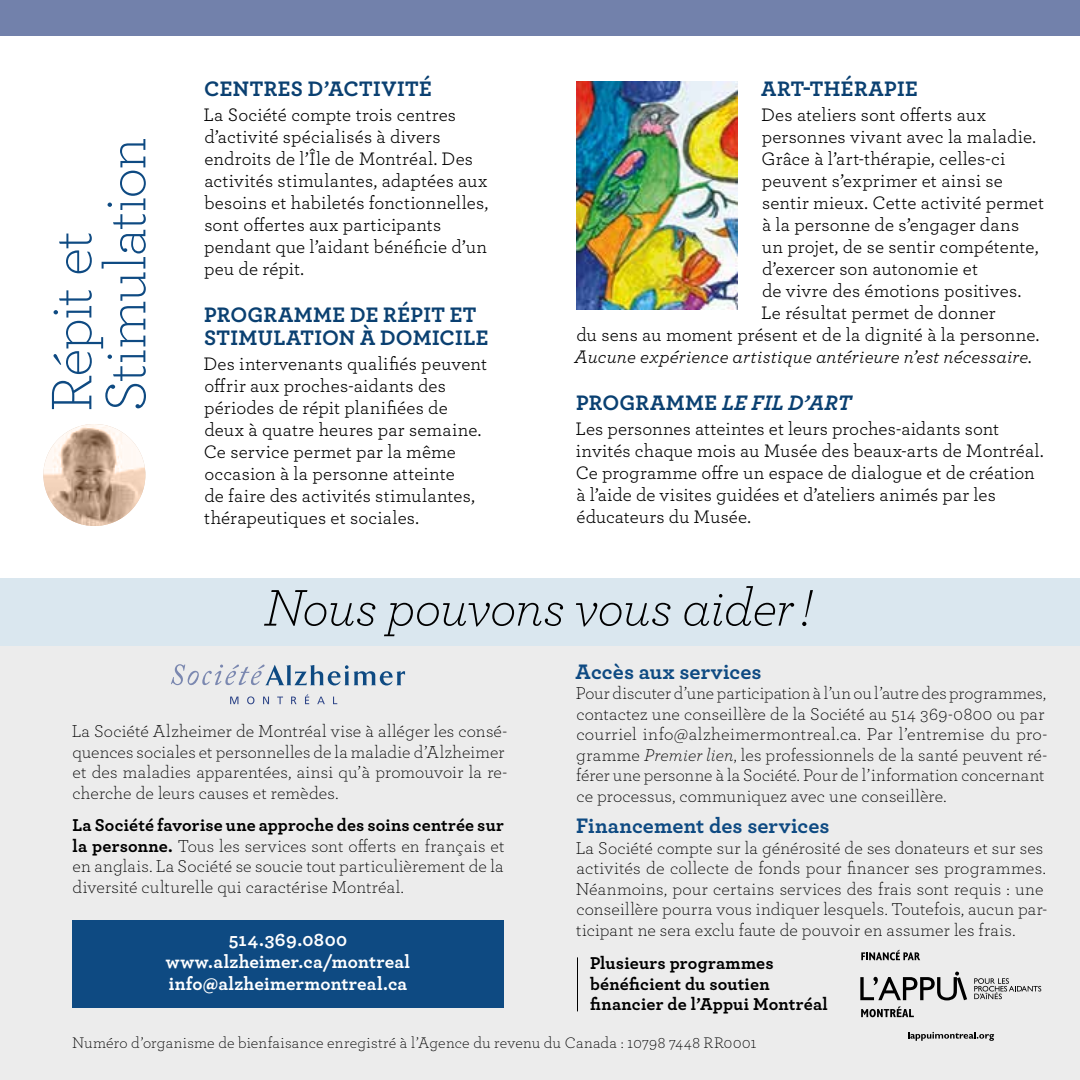
<style>
.page{position:relative;width:1080px;height:1080px;background:#fff}
.page>*{position:absolute;margin:0;border:0;box-sizing:border-box;transform-origin:0 0}
.t1{font:300 60px/54px "Archer";letter-spacing:-.03em;color:#0e4a82}
.t2{font:italic 300 54px "Archer";letter-spacing:-.025em;color:#000}
.t3{font:700 22px/23px "Archer";letter-spacing:.02em;color:#0a4071}
.t4{font:700 22px "Archer";color:#0e4a82}
.t5{font:italic 700 22px "Archer";letter-spacing:.005em;color:#0a4071}
.t6{font:19px/22px "Archer";letter-spacing:.005em;color:#000}
.t7{font:700 19px/22px "Archer";letter-spacing:.025em;color:#fff;text-align:center}
.t8{font:italic 19px "Archer";letter-spacing:.005em;color:#000}
.t9{font:300 18px/20.4px "Archer";letter-spacing:.005em;color:#000}
.t10{font:700 18px/20.6px "Archer";color:#000}
.t11{font:300 16px "Archer";letter-spacing:.01em;color:#000}
.s1{font-style:normal}
.s2{font-weight:700}
.s3{font-style:italic}
</style>
<div class="page">
<hr style="left:1079px;top:36px;width:1px;height:361px;background:#ececec">
<div style="left:0;top:646px;width:1080px;height:434px;background:#ececec"></div>
<div style="left:0;top:0;width:1080px;height:36px;background:#7281ab"></div>
<div style="left:72px;top:921px;width:432px;height:87px;background:#0e4a82"></div>
<svg style="left:171px;top:664px;width:234px;height:21px"></svg>
<svg style="left:230px;top:697px;width:8px;height:7px"></svg>
<svg style="left:247px;top:696px;width:7px;height:8px"></svg>
<svg style="left:263px;top:697px;width:6px;height:7px"></svg>
<svg style="left:277px;top:697px;width:6px;height:7px"></svg>
<svg style="left:291px;top:697px;width:6px;height:7px"></svg>
<svg style="left:305px;top:694px;width:4px;height:10px"></svg>
<svg style="left:317px;top:697px;width:8px;height:7px"></svg>
<svg style="left:333px;top:697px;width:4px;height:7px"></svg>
<img style="left:576px;top:82px;width:162px;height:228px">
<img style="left:43px;top:424px;width:102px;height:102px">
<div style="left:0;top:578px;width:1080px;height:68px;background:#dae7ef"></div>
<hr style="left:1079px;top:1008px;width:1px;height:72px;background:#d1ddd8">
<svg style="left:861px;top:950px;width:59px;height:10px"></svg>
<svg style="left:908px;top:1032px;width:86px;height:9px"></svg>
<svg style="left:860px;top:971px;width:107px;height:29px"></svg>
<svg style="left:861px;top:1006px;width:53px;height:11px"></svg>
<svg style="left:974px;top:978px;width:67px;height:21px"></svg>
<hr style="left:577px;top:957px;width:1px;height:54px;background:#000">
<h1 class="t1" style="left:42px;top:412px;width:276px;rotate:-90deg">Répit et<br>Stimulation</h1>
<p class="t3" style="left:204px;top:76px;width:229px">Centres d’activité</p>
<p class="t6" style="left:203px;top:103px;width:286px">La Société compte trois centres d’activité spécialisés à divers endroits de l’Île de Montréal. Des activités stimulantes, adaptées aux besoins et habiletés fonctionnelles, sont offertes aux participants pendant que l’aidant bénéficie d’un peu de répit.</p>
<p class="t3" style="left:204px;top:302px;width:286px">Prog ramme de répit et stimulation à domicile</p>
<p class="t6" style="left:203px;top:352px;width:285px">Des intervenants qualifiés peuvent offrir aux proches-aidants des périodes de répit planifiées de deux à quatre heures par semaine.<br>Ce service permet par la même occasion à la personne atteinte<br>de faire des activités stimulantes, thérapeutiques et sociales.</p>
<p class="t3" style="left:761px;top:76px;width:158px">Art-thérapie</p>
<p class="t6" style="left:761px;top:103px;width:226px">Des ateliers sont offerts aux</p>
<p class="t6" style="left:762px;top:125px;width:276px">personnes vivant avec la maladie.</p>
<p class="t6" style="left:762px;top:147px;width:245px">Grâce à l’art-thérapie, celles-ci</p>
<p class="t6" style="left:762px;top:169px;width:243px">peuvent s’exprimer et ainsi se</p>
<p class="t6" style="left:762px;top:191px;width:284px">sentir mieux. Cette activité permet</p>
<p class="t6" style="left:762px;top:213px;width:259px">à la personne de s’engager dans</p>
<p class="t6" style="left:762px;top:235px;width:278px">un projet, de se sentir compétente,</p>
<p class="t6" style="left:762px;top:257px;width:218px">d’exercer son autonomie et</p>
<p class="t6" style="left:762px;top:279px;width:261px">de vivre des émotions positives.</p>
<p class="t6" style="left:761px;top:301px;width:236px">Le résultat permet de donner</p>
<p class="t6" style="left:576px;top:323px;width:465px">du sens au moment présent et de la dignité à la personne.</p>
<p class="t8" style="left:574px;top:344px;width:459px">Aucune expérience artistique antérieure n’est nécessaire.</p>
<p class="t5" style="left:576px;top:386px;width:277px"><span class="s1">Prog ramme</span> LE FIL D’ART</p>
<p class="t6" style="left:575px;top:417px;width:470px">Les personnes atteintes et leurs proches-aidants sont invités chaque mois au Musée des beaux-arts de Montréal.<br>Ce programme offre un espace de dialogue et de création à l’aide de visites guidées et d’ateliers animés par les éducateurs du Musée.</p>
<h2 class="t2" style="left:264px;top:571px;width:550px">Nous pouvons vous aider !</h2>
<p class="t9" style="left:72px;top:720px;width:437px">La Société Alzheimer de Montréal vise à alléger les consé&shy;quences sociales et personnelles de la maladie d’Alzheimer et des maladies apparentées, ainsi qu’à promouvoir la re&shy;cherche de leurs causes et remèdes.</p>
<p class="t9" style="left:73px;top:814px;width:433px;text-align:justify"><span class="s2">La Société favorise une approche des soins centrée sur la personne.</span> Tous les services sont offerts en français et en anglais. La Société se soucie tout particulièrement de la diversité culturelle qui caractérise Montréal.</p>
<p class="t7" style="left:166px;top:927px;width:246px">514.369.0800 www.alzheimer.ca/montreal info@alzheimermontreal.ca</p>
<p class="t4" style="left:576px;top:654px;width:188px">Accès aux services</p>
<p class="t9" style="left:576px;top:682px;width:473px">Pour discuter d’une participation à l’un ou l’autre des programmes, contactez une conseillère de la Société au 514 369-0800 ou par courriel info@alzheimermontreal.ca. Par l’entremise du pro&shy;gramme <span class="s3">Premier lien</span>, les professionnels de la santé peuvent ré&shy;férer une personne à la Société. Pour de l’information concernant ce processus, communiquez avec une conseillère.</p>
<p class="t4" style="left:576px;top:808px;width:255px">Financement des services</p>
<p class="t9" style="left:576px;top:837px;width:473px">La Société compte sur la générosité de ses donateurs et sur ses activités de collecte de fonds pour financer ses programmes.<br>Néanmoins, pour certains services des frais sont requis : une conseillère pourra vous indiquer lesquels. Toutefois, aucun par&shy;ticipant ne sera exclu faute de pouvoir en assumer les frais.</p>
<p class="t10" style="left:590px;top:952px;width:239px">Plusieurs programmes bénéficient du soutien financier de l’Appui Montréal</p>
<p class="t11" style="left:72px;top:1033px;width:686px">Numéro d’organisme de bienfaisance enregistré à l’Agence du revenu du Canada : 10798 7448 RR0001</p>
</div>
